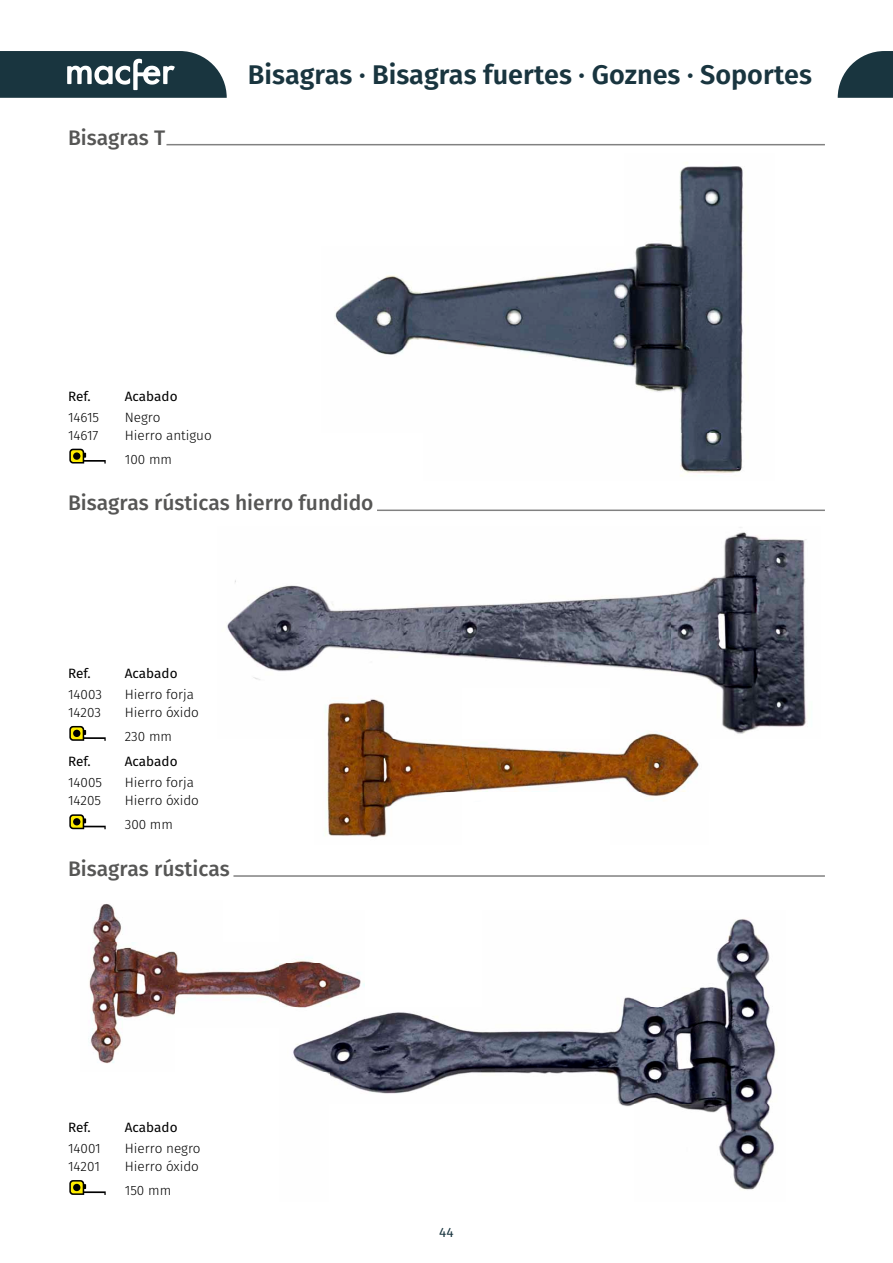
<style>
.page{position:relative;width:893px;height:1263px;background:#fff}
.page>*{position:absolute;margin:0;border:0;box-sizing:border-box;transform-origin:0 0}
.t1{font:600 27px "Fira Sans";color:#19353f}
.t2{font:500 21px "Fira Sans";color:#565655}
.t3{font:300 13.5px/18px "Fira Sans";color:#000}
.t4{font:13.5px "Fira Sans";color:#000}
.t5{font:13.5px "Fira Sans";color:#19353f}
</style>
<div class="page">
<hr style="left:166px;top:144px;width:659px;height:1px;background:#818181">
<hr style="left:233px;top:875px;width:592px;height:2px;background:#818181">
<img style="left:334px;top:162px;width:411px;height:314px">
<img style="left:623px;top:919px;width:147px;height:88px">
<img style="left:330px;top:1007px;width:447px;height:183px">
<hr style="left:377px;top:509px;width:448px;height:2px;background:#818181">
<img style="left:227px;top:527px;width:580px;height:105px">
<img style="left:670px;top:632px;width:137px;height:102px">
<img style="left:369px;top:632px;width:301px;height:40px">
<img style="left:230px;top:632px;width:139px;height:48px">
<img style="left:325px;top:688px;width:384px;height:150px">
<img style="left:92px;top:903px;width:43px;height:40px">
<img style="left:88px;top:943px;width:191px;height:121px">
<img style="left:279px;top:960px;width:86px;height:111px">
<svg style="left:69px;top:449px;width:37px;height:14px"></svg>
<div style="left:73px;top:452px;width:7px;height:8px;background:#000;border-radius:50%"></div>
<svg style="left:69px;top:1180px;width:37px;height:15px"></svg>
<div style="left:73px;top:1184px;width:7px;height:7px;background:#000;border-radius:50%"></div>
<svg style="left:69px;top:814px;width:37px;height:15px"></svg>
<div style="left:73px;top:818px;width:7px;height:7px;background:#000;border-radius:50%"></div>
<svg style="left:69px;top:726px;width:37px;height:15px"></svg>
<div style="left:73px;top:730px;width:7px;height:7px;background:#000;border-radius:50%"></div>
<svg style="left:838px;top:51px;width:55px;height:47px"></svg>
<svg style="left:0;top:51px;width:227px;height:47px;background:#3c545c"></svg>
<h2 class="t2" style="left:68px;top:118px;width:99px">Bisagras T</h2>
<h1 class="t1" style="left:248px;top:50px;width:566px">Bisagras · Bisagras fuertes · Goznes · Soportes</h1>
<p class="t4" style="left:68px;top:383px;width:24px">Ref.</p>
<p class="t3" style="left:68px;top:406px;width:33px">14615<br>14617</p>
<p class="t4" style="left:125px;top:383px;width:54px">Acabado</p>
<p class="t3" style="left:125px;top:406px;width:89px">Negro<br>Hierro antiguo</p>
<p class="t3" style="left:125px;top:448px;width:49px">100 mm</p>
<h2 class="t2" style="left:68px;top:484px;width:307px">Bisagras rústicas hierro fundido</h2>
<p class="t4" style="left:68px;top:661px;width:24px">Ref.</p>
<p class="t3" style="left:68px;top:684px;width:35px">14003<br>14203</p>
<p class="t4" style="left:68px;top:749px;width:24px">Ref.</p>
<p class="t3" style="left:68px;top:772px;width:35px">14005<br>14205</p>
<p class="t4" style="left:125px;top:661px;width:54px">Acabado</p>
<p class="t3" style="left:125px;top:684px;width:76px">Hierro forja<br>Hierro óxido</p>
<p class="t3" style="left:125px;top:726px;width:49px">230 mm</p>
<p class="t4" style="left:125px;top:749px;width:54px">Acabado</p>
<p class="t3" style="left:125px;top:772px;width:76px">Hierro forja<br>Hierro óxido</p>
<p class="t3" style="left:125px;top:814px;width:50px">300 mm</p>
<h2 class="t2" style="left:68px;top:849px;width:163px">Bisagras rústicas</h2>
<p class="t4" style="left:68px;top:1115px;width:24px">Ref.</p>
<p class="t3" style="left:68px;top:1138px;width:34px">14001<br>14201</p>
<p class="t4" style="left:125px;top:1115px;width:54px">Acabado</p>
<p class="t3" style="left:125px;top:1138px;width:77px">Hierro negro<br>Hierro óxido</p>
<p class="t3" style="left:125px;top:1180px;width:48px">150 mm</p>
<p class="t5" style="left:439px;top:1220px;width:16px">44</p>
</div>
